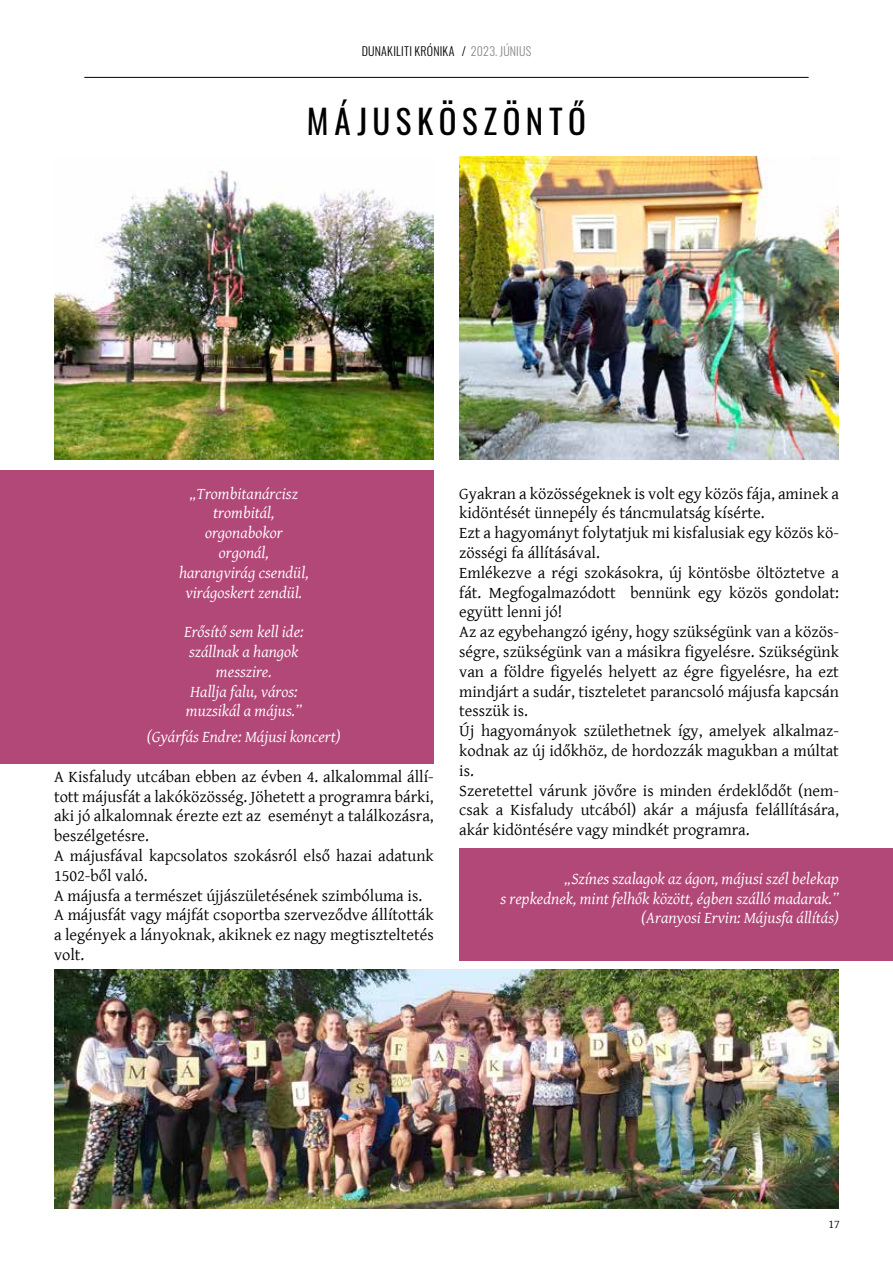
<style>
.page{position:relative;width:893px;height:1263px;background:#fff}
.page>*{position:absolute;margin:0;border:0;box-sizing:border-box;transform-origin:0 0}
.t1{font:33px "Oswald";letter-spacing:.17em;color:#000}
.t2{font:16.5px/19.8px "Gentium Basic";color:#000}
.t3{font:italic 16.5px/19.8px "Gentium Basic";color:#fff;text-align:center}
.t4{font:300 12px "Oswald";letter-spacing:.015em;color:#000}
.t5{font:12px "Gentium Basic";color:#000}
.s1{color:#878787}
</style>
<div class="page">
<hr style="left:84px;top:77px;width:725px;height:1px;background:#000">
<div style="left:0;top:470px;width:434px;height:293px;background:#b24878"></div>
<div style="left:459px;top:848px;width:434px;height:113px;background:#b24878"></div>
<img style="left:54px;top:170px;width:380px;height:289px">
<img style="left:54px;top:969px;width:785px;height:240px">
<img style="left:459px;top:156px;width:380px;height:303px">
<p class="t4" style="left:362px;top:40px;width:171px">DUNAKILITI KRÓNIKA / <span class="s1">2023. JÚNIUS</span></p>
<h1 class="t1" style="left:307px;top:92px;width:281px">MÁJUSKÖSZÖNTŐ</h1>
<p class="t3" style="left:179px;top:483px;width:131px">„Trombitanárcisz trombitál, orgonabokor orgonál, harangvirág csendül, virágoskert zendül.</p>
<p class="t3" style="left:184px;top:621px;width:121px">Erősítő sem kell ide: szállnak a hangok messzire.<br>Hallja falu, város: muzsikál a május.”</p>
<p class="t3" style="left:147px;top:726px;width:195px">(Gyárfás Endre: Májusi koncert)</p>
<p class="t2" style="left:54px;top:766px;width:381px">A Kisfaludy utcában ebben az évben 4. alkalommal állí&shy;tott májusfát a lakóközösség. Jöhetett a programra bárki, aki jó alkalomnak érezte ezt az eseményt a találkozásra, beszélgetésre.<br>A májusfával kapcsolatos szokásról első hazai adatunk 1502-ből való.<br>A májusfa a természet újjászületésének szimbóluma is.<br>A májusfát vagy májfát csoportba szerveződve állították a legények a lányoknak, akiknek ez nagy megtiszteltetés volt.</p>
<p class="t2" style="left:459px;top:483px;width:381px">Gyakran a közösségeknek is volt egy közös fája, aminek a kidöntését ünnepély és táncmulatság kísérte.<br>Ezt a hagyományt folytatjuk mi kisfalusiak egy közös kö&shy;zösségi fa állításával.<br>Emlékezve a régi szokásokra, új köntösbe öltöztetve a fát. Megfogalmazódott bennünk egy közös gondolat: együtt lenni jó!<br>Az az egybehangzó igény, hogy szükségünk van a közös&shy;ségre, szükségünk van a másikra figyelésre. Szükségünk van a földre figyelés helyett az égre figyelésre, ha ezt mindjárt a sudár, tiszteletet parancsoló májusfa kapcsán tesszük is.<br>Új hagyományok születhetnek így, amelyek alkalmaz&shy;kodnak az új időkhöz, de hordozzák magukban a múltat is.<br>Szeretettel várunk jövőre is minden érdeklődőt (nem&shy;csak a Kisfaludy utcából) akár a májusfa felállítására, akár kidöntésére vagy mindkét programra.</p>
<p class="t3" style="left:501px;top:868px;width:340px;text-align:right">„Színes szalagok az ágon, májusi szél belekap<br>s repkednek, mint felhők között, égben szálló madarak.” (Aranyosi Ervin: Májusfa állítás)</p>
<p class="t5" style="left:828px;top:1215px;width:13px">17</p>
</div>
